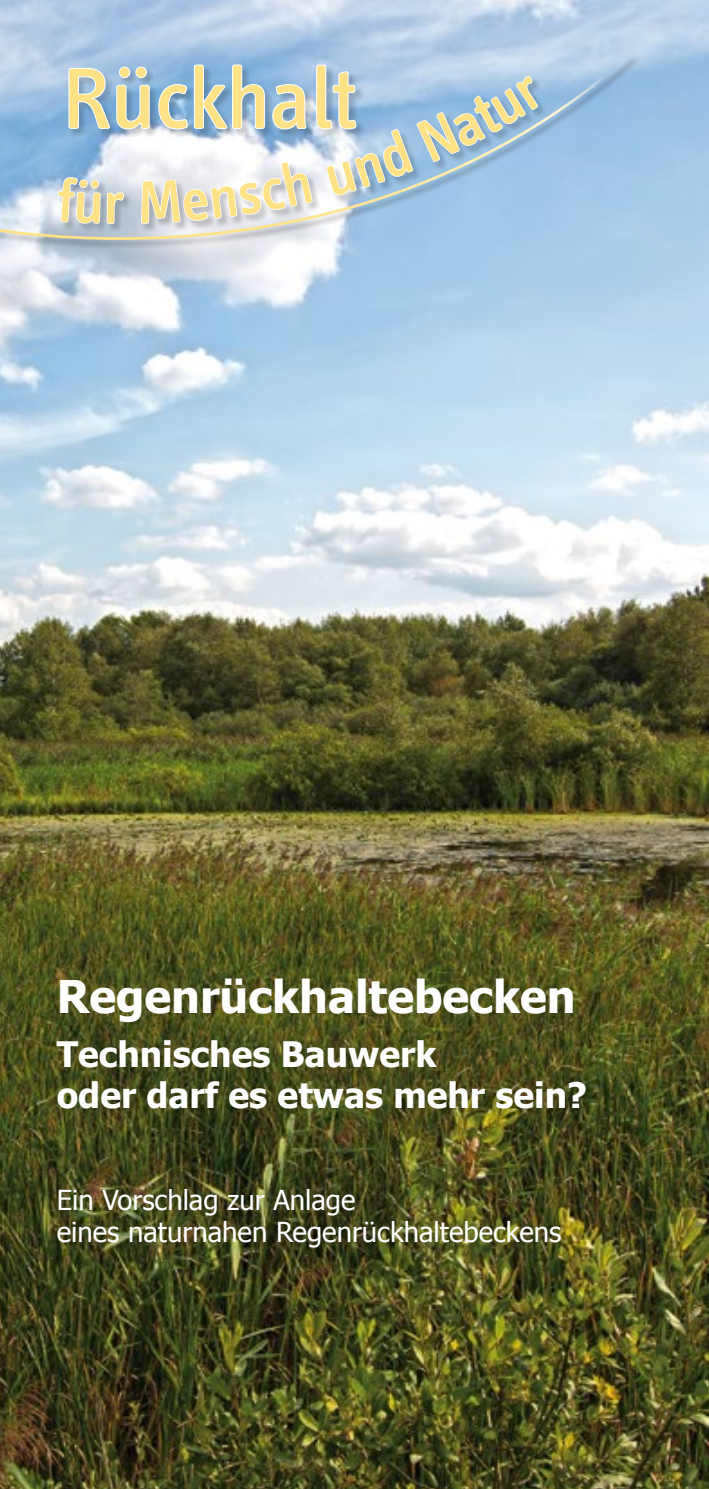
<style>
.page{position:relative;width:709px;height:1489px;background:#fff}
.page>*{position:absolute;margin:0;border:0;box-sizing:border-box;transform-origin:0 0}
.t1{font:500 62px "Info OT Disp";color:#ffe286}
.t2{font:700 45px "Tahoma";color:#fff}
.t3{font:700 35px/40.2px "Tahoma";color:#fff}
.t4{font:27.5px/31.8px "Tahoma";color:#fff}
</style>
<div class="page">
<img style="left:0;top:0;width:709px;height:1488px">
<svg style="left:0;top:56px;width:638px;height:193px;fill:#a8cce8"></svg>
<svg style="left:0;top:55px;width:630px;height:185px"></svg>
<svg style="left:57px;top:43px;width:489px;height:209px"></svg>
<h1 class="t1" style="left:103px;top:164px;width:22px">r</h1>
<h2 class="t2" style="left:57px;top:964px;width:520px">Regenrückhaltebecken</h2>
<p class="t3" style="left:57px;top:1032px;width:532px">Technisches Bauwerk<br>oder darf es etwas mehr sein?</p>
<p class="t4" style="left:57px;top:1182px;width:506px">Ein Vorschlag zur Anlage<br>eines naturnahen Regenrückhaltebeckens</p>
</div>
